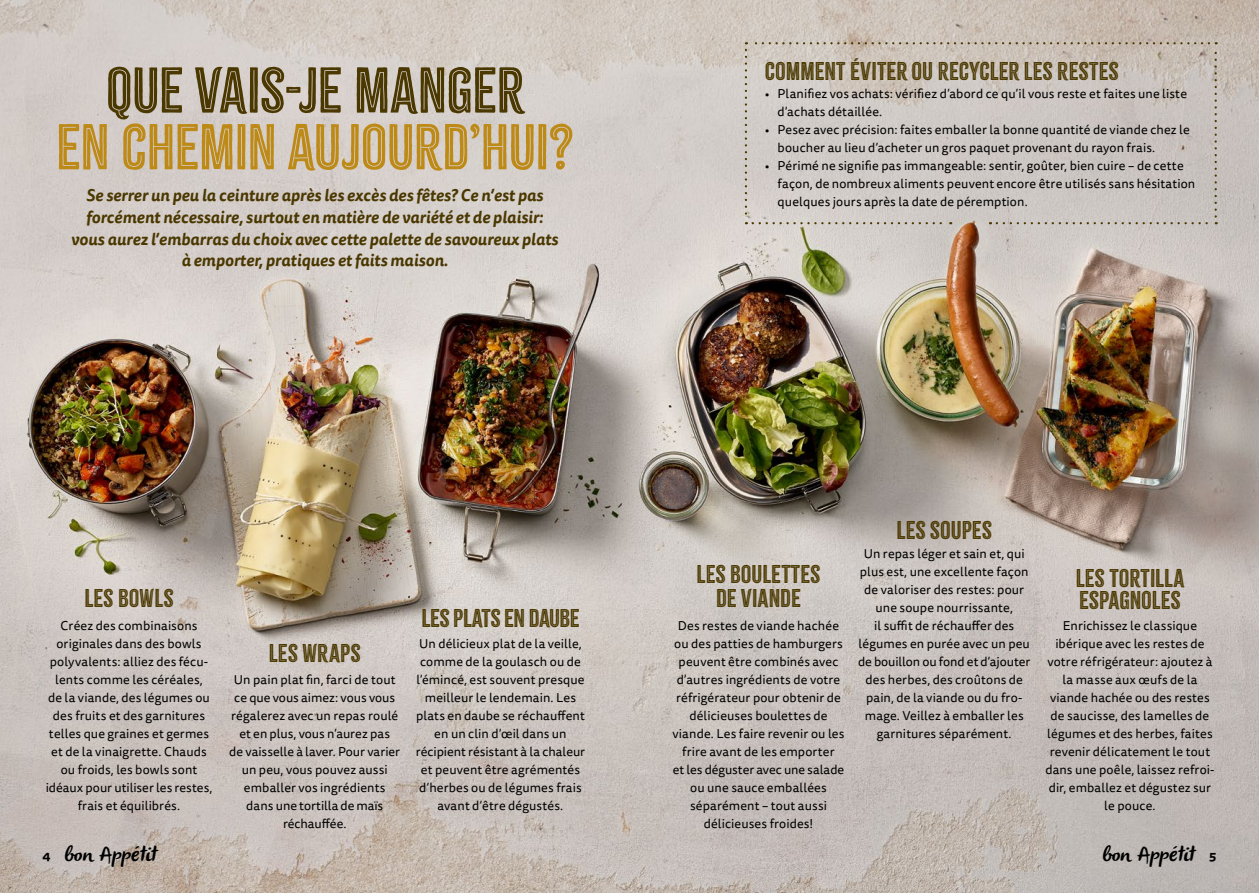
<style>
.page{position:relative;width:1259px;height:893px;background:#fff}
.page>*{position:absolute;margin:0;border:0;box-sizing:border-box;transform-origin:0 0}
.t1{font:56.7px "Citrus Gothic Inline";letter-spacing:-.01em;color:#be8a17}
.t2{font:56.7px "Citrus Gothic Inline";letter-spacing:-.01em;color:#4a3800}
.t3{font:22.5px/24px "Citrus Gothic Inline";letter-spacing:.005em;color:#4a3800;text-align:center}
.t4{font:22.5px "Citrus Gothic Inline";letter-spacing:-.02em;color:#4a3800}
.t5{font:italic 21px "Olivier";color:#000}
.t6{font:italic 700 16.5px/21.8px "Tisa Sans OT";color:#4a3800;text-align:center}
.t7{font:12.75px/18px "Tisa Sans OT";letter-spacing:.01em;color:#000;text-align:center}
.s1{font-family:"Tisa Sans OT";font-weight:700;font-style:normal;font-size:12.75px}
</style>
<div class="page">
<img style="left:0;top:0;width:1259px;height:893px">
<svg style="left:745px;top:42px;width:471px;height:182px;background:#ccc5c0"></svg>
<h1 class="t2" style="left:106px;top:54px;width:419px">QUE VAIS-JE MANGER</h1>
<h1 class="t1" style="left:56px;top:111px;width:519px">EN CHEMIN AUJOURD’HUI?</h1>
<p class="t6" style="left:71px;top:185px;width:488px">Se serrer un peu la ceinture après les excès des fêtes? Ce n’est pas forcément nécessaire, surtout en matière de variété et de plaisir: vous aurez l’embarras du choix avec cette palette de savoureux plats à emporter, pratiques et faits maison.</p>
<h2 class="t3" style="left:765px;top:59px;width:355px">COMMENT ÉVITER OU RECYCLER LES RESTES</h2>
<p class="t7" style="left:777px;top:85px;width:411px;text-align:left;text-indent:-13px">• Planifiez vos achats: vérifiez d’abord ce qu’il vous reste et faites une liste d’achats détaillée.</p>
<p class="t7" style="left:777px;top:121px;width:414px;text-align:left;text-indent:-13px">• Pesez avec précision: faites emballer la bonne quantité de viande chez le boucher au lieu d’acheter un gros paquet provenant du rayon frais.</p>
<p class="t7" style="left:777px;top:157px;width:419px;text-align:left;text-indent:-13px">• Périmé ne signifie pas immangeable: sentir, goûter, bien cuire – de cette façon, de nombreux aliments peuvent encore être utilisés sans hésitation quelques jours après la date de péremption.</p>
<h2 class="t3" style="left:84px;top:587px;width:91px">LES BOWLS</h2>
<p class="t7" style="left:46px;top:617px;width:168px">Créez des combinaisons originales dans des bowls polyvalents: alliez des fécu&shy;lents comme les céréales,<br>de la viande, des légumes ou des fruits et des garnitures telles que graines et germes et de la vinaigrette. Chauds ou froids, les bowls sont idéaux pour utiliser les restes, frais et équilibrés.</p>
<h2 class="t3" style="left:269px;top:642px;width:93px">LES WRAPS</h2>
<p class="t7" style="left:229px;top:671px;width:172px">Un pain plat fin, farci de tout ce que vous aimez: vous vous régalerez avec un repas roulé et en plus, vous n’aurez pas<br>de vaisselle à laver. Pour varier un peu, vous pouvez aussi emballer vos ingrédients dans une tortilla de maïs réchauffée.</p>
<h2 class="t4" style="left:421px;top:604px;width:160px">LES PLATS EN DAUBE</h2>
<p class="t7" style="left:416px;top:635px;width:171px">Un délicieux plat de la veille, comme de la goulasch ou de l’émincé, est souvent presque meilleur le lendemain. Les plats en daube se réchauffent en un clin d’œil dans un récipient résistant à la chaleur et peuvent être agrémentés d’herbes ou de légumes frais avant d’être dégustés.</p>
<h2 class="t3" style="left:696px;top:562px;width:125px">LES BOULETTES<br>DE VIANDE</h2>
<p class="t7" style="left:672px;top:617px;width:173px">Des restes de viande hachée ou des patties de hamburgers peuvent être combinés avec d’autres ingrédients de votre réfrigérateur pour obtenir de délicieuses boulettes de viande. Les faire revenir ou les frire avant de les emporter<br>et les déguster avec une salade ou une sauce emballées séparément – tout aussi délicieuses froides!</p>
<h2 class="t3" style="left:896px;top:518px;width:97px">LES SOUPES</h2>
<p class="t7" style="left:858px;top:545px;width:174px">Un repas léger et sain et, qui plus est, une excellente façon de valoriser des restes: pour une soupe nourrissante,<br>il suffit de réchauffer des légumes en purée avec un peu de bouillon ou fond et d’ajouter des herbes, des croûtons de pain, de la viande ou du fro&shy;mage. Veillez à emballer les garnitures séparément.</p>
<h2 class="t3" style="left:1075px;top:567px;width:110px;line-height:22.5px;text-align:left">LES TORTILLA<br>ESPAGNOLES</h2>
<p class="t7" style="left:1045px;top:617px;width:171px">Enrichissez le classique ibérique avec les restes de votre réfrigérateur: ajoutez à la masse aux œufs de la viande hachée ou des restes de saucisse, des lamelles de légumes et des herbes, faites revenir délicatement le tout dans une poêle, laissez refroi&shy;dir, emballez et dégustez sur le pouce.</p>
<h3 class="t5" style="left:43px;top:842px;width:120px"><span class="s1">4</span> bon Appétit</h3>
<h3 class="t5" style="left:1101px;top:842px;width:116px">bon Appétit <span class="s1">5</span></h3>
</div>
